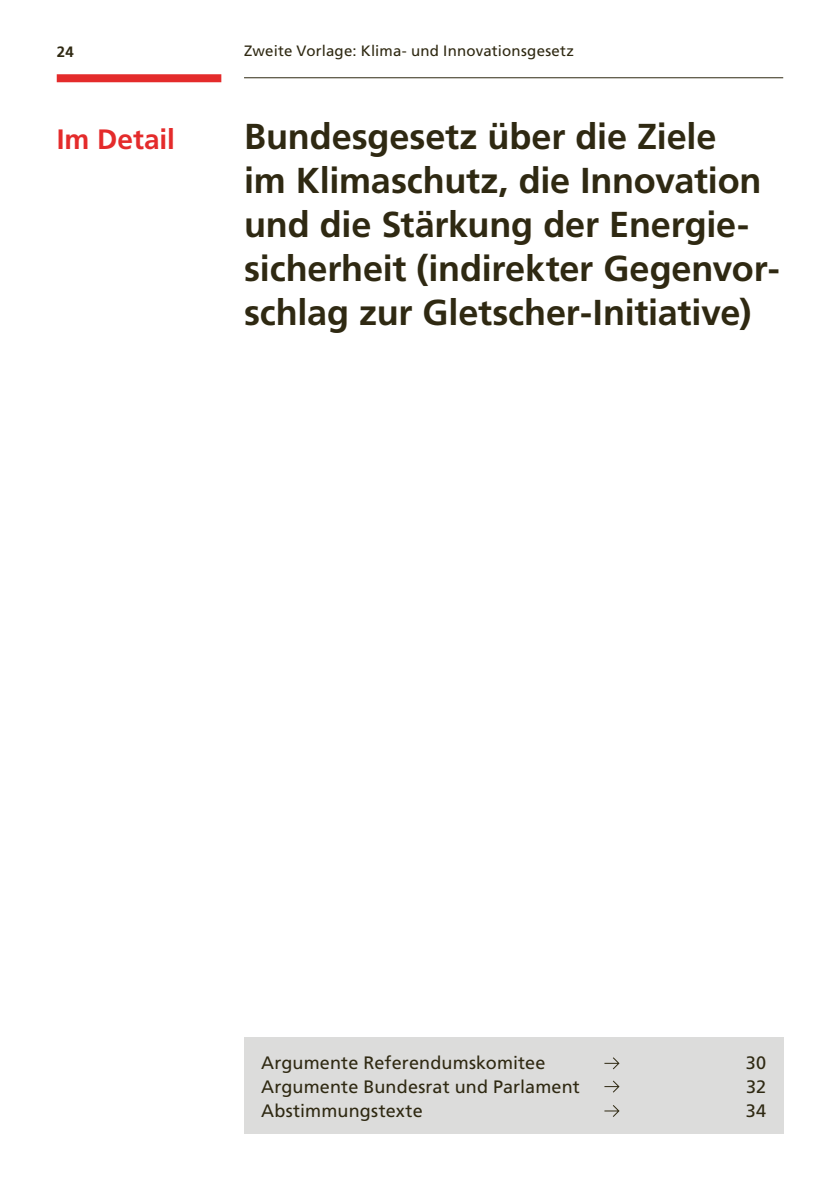
<style>
.page{position:relative;width:840px;height:1191px;background:#fff}
.page>*{position:absolute;margin:0;border:0;box-sizing:border-box;transform-origin:0 0}
.H1_Titel_h2{font:700 36px/44px "Frutiger LT Pro";letter-spacing:-.005em;color:#2f2912}
.H3_Im_Detail_Kuerze_rot{font:700 28px "Frutiger LT Pro";color:#e42b2b}
.t1{font:18px "Frutiger LT Pro";letter-spacing:.01em;color:#2f2912}
.t2{font:15px "Frutiger LT Pro";letter-spacing:.015em;color:#2f2912}
.t3{font:700 15px "Frutiger LT Pro";color:#2f2912}
</style>
<div class="page">
<hr style="left:244px;top:77px;width:538px;height:1px;background:#2f2912">
<div style="left:57px;top:74px;width:164px;height:8px;background:#e42b2b"></div>
<div style="left:244px;top:1037px;width:538px;height:96px;background:#dcdcdb"></div>
<svg style="left:604px;top:1057px;width:15px;height:12px"></svg>
<svg style="left:604px;top:1080px;width:15px;height:12px"></svg>
<svg style="left:604px;top:1105px;width:15px;height:12px"></svg>
<p class="t3" style="left:57px;top:43px;width:19px">24</p>
<p class="t2" style="left:244px;top:42px;width:331px">Zweite Vorlage: Klima- und Innovationsgesetz</p>
<h3 class="H3_Im_Detail_Kuerze_rot" style="left:57px;top:123px;width:120px">Im Detail</h3>
<h2 class="H1_Titel_h2" style="left:244px;top:114px;width:537px">Bundesgesetz über die Ziele<br>im Klimaschutz, die Innovation und die Stärkung der Energie&shy;sicherheit (indirekter Gegenvor&shy;schlag zur Gletscher-Initiative)</h2>
<p class="t1" style="left:261px;top:1052px;width:286px">Argumente Referendumskomitee</p>
<p class="t1" style="left:745px;top:1052px;width:22px">30</p>
<p class="t1" style="left:261px;top:1076px;width:320px">Argumente Bundesrat und Parlament</p>
<p class="t1" style="left:745px;top:1076px;width:22px">32</p>
<p class="t1" style="left:261px;top:1100px;width:163px">Abstimmungstexte</p>
<p class="t1" style="left:745px;top:1100px;width:22px">34</p>
</div>
